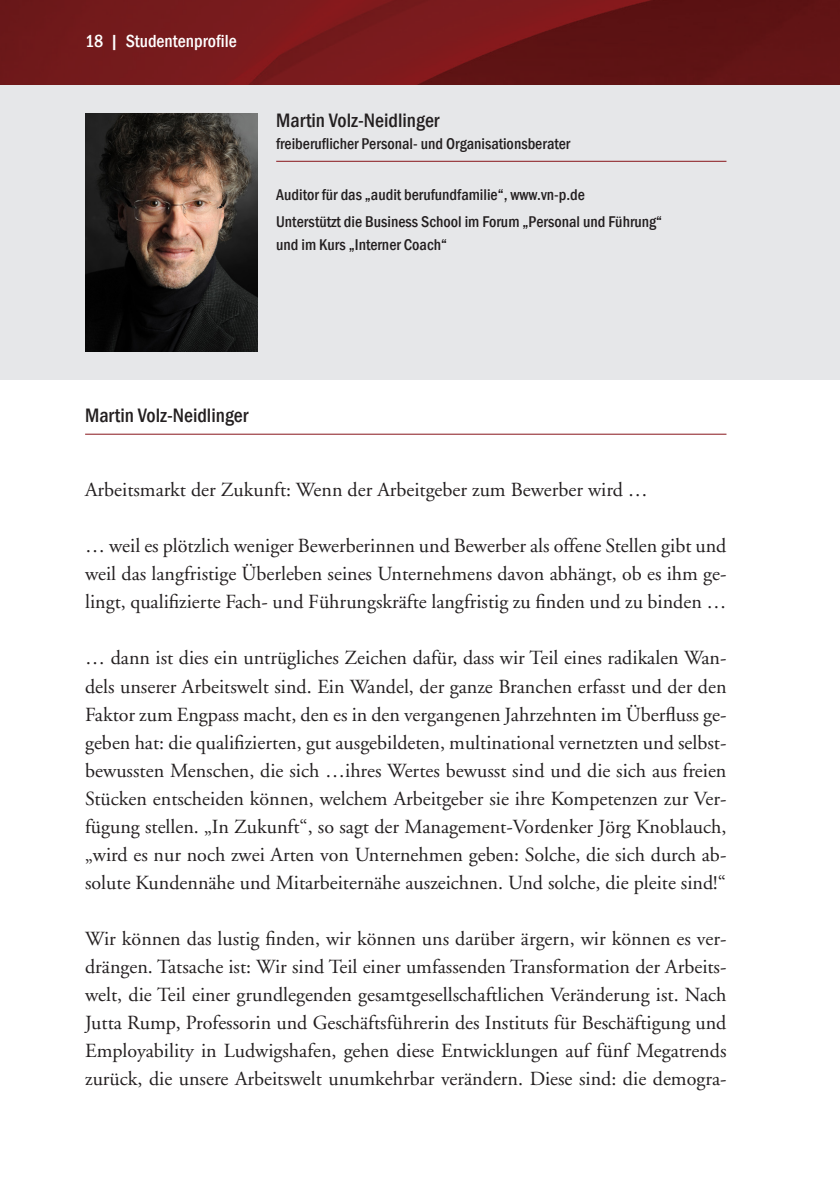
<style>
.page{position:relative;width:840px;height:1191px;background:#fff}
.page>*{position:absolute;margin:0;border:0;box-sizing:border-box;transform-origin:0 0}
.Fließtext{font:20px/28px "Adobe Garamond LT";color:#231f20;text-align:justify}
.Hauptautor_mit_Linie{font:500 condensed 20px "Franklin Gothic";color:#231f20}
.Haupautor{font:500 condensed 20px "Franklin Gothic";color:#231f20}
.t1{font:500 condensed 18px "Franklin Gothic";color:#fff}
.Funktion{font:500 condensed 16px/22px "Franklin Gothic";color:#231f20}
.Funktion_mit_Linie{font:500 condensed 16px "Franklin Gothic";color:#231f20}
</style>
<div class="page">
<img style="left:0;top:0;width:839px;height:85px">
<div style="left:0;top:85px;width:839px;height:295px;background:#e6e7e9"></div>
<img style="left:85px;top:113px;width:172px;height:238px">
<hr style="left:85px;top:434px;width:641px;height:1px;background:#88151b">
<hr style="left:276px;top:161px;width:450px;height:1px;background:#88151b">
<p class="t1" style="left:85px;top:29px;width:153px">18 | Studentenprofile</p>
<p class="Haupautor" style="left:276px;top:108px;width:164px">Martin Volz-Neidlinger</p>
<p class="Funktion_mit_Linie" style="left:276px;top:134px;width:295px">freiberuflicher Personal- und Organisationsberater</p>
<p class="Funktion" style="left:276px;top:183px;width:310px">Auditor für das „audit berufundfamilie“, www.vn-p.de</p>
<p class="Funktion" style="left:276px;top:211px;width:387px">Unterstützt die Business School im Forum „Personal und Führung“ und im Kurs „Interner Coach“</p>
<p class="Hauptautor_mit_Linie" style="left:85px;top:402px;width:164px">Martin Volz-Neidlinger</p>
<p class="Fließtext" style="left:85px;top:476px;width:564px">Arbeitsmarkt der Zukunft: Wenn der Arbeitgeber zum Bewerber wird …</p>
<p class="Fließtext" style="left:85px;top:532px;width:642px">… weil es plötzlich weniger Bewerberinnen und Bewerber als offene Stellen gibt und weil das langfristige Überleben seines Unternehmens davon abhängt, ob es ihm ge&shy;lingt, qualifizierte Fach- und Führungskräfte langfristig zu finden und zu binden …</p>
<p class="Fließtext" style="left:85px;top:644px;width:642px">… dann ist dies ein untrügliches Zeichen dafür, dass wir Teil eines radikalen Wan&shy;dels unserer Arbeitswelt sind. Ein Wandel, der ganze Branchen erfasst und der den Faktor zum Engpass macht, den es in den vergangenen Jahrzehnten im Überfluss ge&shy;geben hat: die qualifizierten, gut ausgebildeten, multinational vernetzten und selbst&shy;bewussten Menschen, die sich …ihres Wertes bewusst sind und die sich aus freien Stücken entscheiden können, welchem Arbeitgeber sie ihre Kompetenzen zur Ver&shy;fügung stellen. „In Zukunft“, so sagt der Management-Vordenker Jörg Knoblauch, „wird es nur noch zwei Arten von Unternehmen geben: Solche, die sich durch ab&shy;solute Kundennähe und Mitarbeiternähe auszeichnen. Und solche, die pleite sind!“</p>
<p class="Fließtext" style="left:85px;top:925px;width:642px">Wir können das lustig finden, wir können uns darüber ärgern, wir können es ver&shy;drängen. Tatsache ist: Wir sind Teil einer umfassenden Transformation der Arbeits&shy;welt, die Teil einer grundlegenden gesamtgesellschaftlichen Veränderung ist. Nach Jutta Rump, Professorin und Geschäftsführerin des Instituts für Beschäftigung und Employability in Ludwigshafen, gehen diese Entwicklungen auf fünf Megatrends zurück, die unsere Arbeitswelt unumkehrbar verändern. Diese sind: die demogra-</p>
</div>
